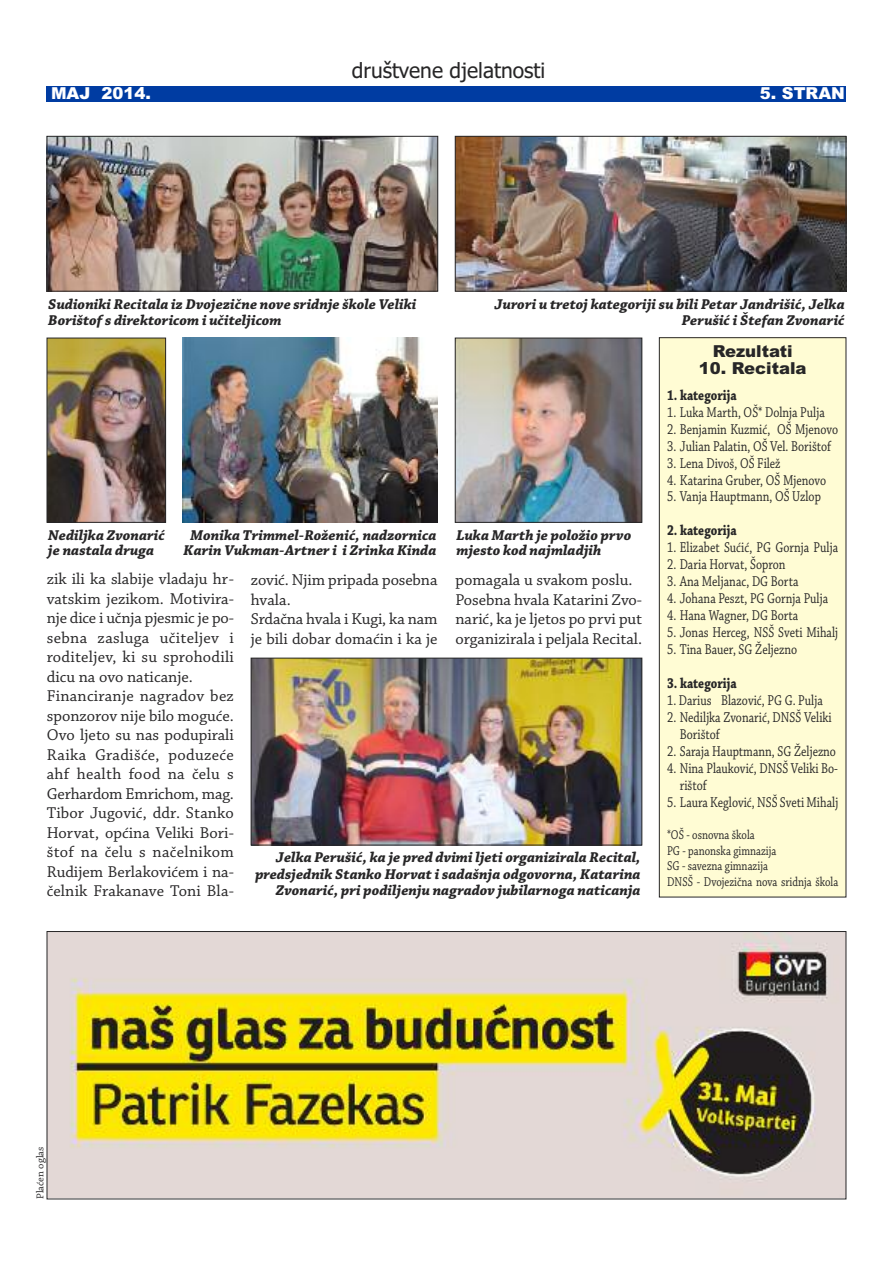
<style>
.page{position:relative;width:893px;height:1263px;background:#fff}
.page>*{position:absolute;margin:0;border:0;box-sizing:border-box;transform-origin:0 0}
.t1{font:21px "Tahoma";color:#272627}
.t2{font:16.5px/19.5px "Chaparral Pro";color:#272627}
.t3{font:900 16.5px "Arial";color:#272627}
.t4{font:900 16.5px "Arial";color:#fff}
.t5{font:15px/17px "Chaparral Pro";color:#272627;scale:.8 1}
.t6{font:italic 700 15px/16.5px "Chaparral Pro";color:#272627}
.t7{font:700 15px "Chaparral Pro";letter-spacing:.005em;color:#272627;scale:.8 1}
.t8{font:13.5px/15.5px "Chaparral Pro";color:#272627;scale:.8 1}
.t9{font:10.5px "Chaparral Pro";letter-spacing:.005em;color:#272627}
</style>
<div class="page">
<div style="left:47px;top:86px;width:799px;height:15px;background:#003ca2"></div>
<img style="left:49px;top:138px;width:387px;height:151px">
<div style="left:47px;top:136px;width:391px;height:155px;border:1px solid #272627"></div>
<img style="left:49px;top:933px;width:795px;height:264px">
<img style="left:49px;top:340px;width:115px;height:181px">
<div style="left:47px;top:338px;width:119px;height:185px;border:1px solid #272627"></div>
<img style="left:457px;top:138px;width:387px;height:151px">
<div style="left:455px;top:136px;width:391px;height:155px;border:1px solid #272627"></div>
<div style="left:659px;top:338px;width:187px;height:559px;background:#fffcd4"></div>
<div style="left:659px;top:337px;width:187px;height:560px;border:1px solid #272627"></div>
<img style="left:183px;top:338px;width:255px;height:185px">
<img style="left:457px;top:340px;width:183px;height:181px">
<div style="left:455px;top:338px;width:187px;height:185px;border:1px solid #272627"></div>
<img style="left:253px;top:660px;width:387px;height:183px">
<div style="left:251px;top:658px;width:391px;height:187px;border:1px solid #272627"></div>
<p class="t1" style="left:352px;top:59px;width:195px">društvene djelatnosti</p>
<p class="t4" style="left:51px;top:84px;width:101px">MAJ 2014.</p>
<p class="t4" style="left:760px;top:84px;width:87px">5. STRAN</p>
<p class="t6" style="left:48px;top:297px;width:370px">Sudioniki Recitala iz Dvojezične nove sridnje škole Veliki<br>Borištof s direktoricom i učiteljicom</p>
<p class="t6" style="left:495px;top:297px;width:352px;text-align:right">Jurori u tretoj kategoriji su bili Petar Jandrišić, Jelka<br>Perušić i Štefan Zvonarić</p>
<p class="t3" style="left:713px;top:342px;width:81px">Rezultati</p>
<p class="t3" style="left:699px;top:359px;width:109px">10. Recitala</p>
<p class="t7" style="left:667px;top:389px;width:89px">1. kategorija</p>
<p class="t5" style="left:667px;top:405px;width:199px">1. Luka Marth, OŠ* Dolnja Pulja</p>
<p class="t5" style="left:667px;top:422px;width:215px">2. Benjamin Kuzmić, OŠ Mjenovo</p>
<p class="t5" style="left:667px;top:439px;width:207px">3. Julian Palatin, OŠ Vel. Borištof</p>
<p class="t5" style="left:667px;top:456px;width:143px">3. Lena Divoš, OŠ Filež</p>
<p class="t5" style="left:667px;top:472px;width:200px">4. Katarina Gruber, OŠ Mjenovo</p>
<p class="t5" style="left:667px;top:489px;width:194px">5. Vanja Hauptmann, OŠ Uzlop</p>
<p class="t7" style="left:667px;top:525px;width:89px">2. kategorija</p>
<p class="t5" style="left:667px;top:540px;width:215px">1. Elizabet Sućić, PG Gornja Pulja</p>
<p class="t5" style="left:667px;top:557px;width:149px">2. Daria Horvat, Šopron</p>
<p class="t5" style="left:667px;top:574px;width:166px">3. Ana Meljanac, DG Borta</p>
<p class="t5" style="left:667px;top:591px;width:203px">4. Johana Peszt, PG Gornja Pulja</p>
<p class="t5" style="left:667px;top:608px;width:166px">4. Hana Wagner, DG Borta</p>
<p class="t5" style="left:667px;top:625px;width:215px">5. Jonas Herceg, NSŠ Sveti Mihalj</p>
<p class="t5" style="left:667px;top:642px;width:164px">5. Tina Bauer, SG Željezno</p>
<p class="t7" style="left:667px;top:678px;width:89px">3. kategorija</p>
<p class="t5" style="left:667px;top:693px;width:196px">1. Darius Blazović, PG G. Pulja</p>
<p class="t5" style="left:680px;top:710px;width:191px;text-indent:-13px">2. Nediljka Zvonarić, DNSŠ Veliki<br>Borištof</p>
<p class="t5" style="left:667px;top:744px;width:213px">2. Saraja Hauptmann, SG Željezno</p>
<p class="t5" style="left:680px;top:761px;width:199px;text-indent:-13px">4. Nina Plauković, DNSŠ Veliki Bo&shy;rištof</p>
<p class="t5" style="left:667px;top:795px;width:215px">5. Laura Keglović, NSŠ Sveti Mihalj</p>
<p class="t8" style="left:667px;top:828px;width:215px">*OŠ - osnovna škola<br>PG - panonska gimnazija<br>SG - savezna gimnazija<br>DNSŠ - Dvojezična nova sridnja škola</p>
<p class="t6" style="left:184px;top:529px;width:254px;line-height:15px;text-align:center">Monika Trimmel-Roženić, nadzornica<br>Karin Vukman-Artner i i Zrinka Kinda</p>
<p class="t6" style="left:456px;top:529px;width:176px;line-height:15px">Luka Marth je položio prvo mjesto kod najmladjih</p>
<p class="t6" style="left:48px;top:529px;width:118px;line-height:15px">Nediljka Zvonarić je nastala druga</p>
<p class="t2" style="left:47px;top:571px;width:189px">zik ili ka slabije vladaju hr&shy;vatskim jezikom. Motivira&shy;nje dice i učnja pjesmic je po&shy;sebna zasluga učiteljev i roditeljev, ki su sprohodili dicu na ovo naticanje.<br>Financiranje nagradov bez sponzorov nije bilo moguće.<br>Ovo ljeto su nas podupirali<br>Raika Gradišće, poduzeće ahf health food na čelu s<br>Gerhardom Emrichom, mag.<br>Tibor Jugović, ddr. Stanko<br>Horvat, općina Veliki Bori&shy;štof na čelu s načelnikom<br>Rudijem Berlakovićem i na&shy;čelnik Frakanave Toni Bla-</p>
<p class="t2" style="left:251px;top:572px;width:188px">zović. Njim pripada posebna hvala.<br>Srdačna hvala i Kugi, ka nam je bili dobar domaćin i ka je</p>
<p class="t2" style="left:455px;top:572px;width:188px">pomagala u svakom poslu.<br>Posebna hvala Katarini Zvo&shy;narić, ka je ljetos po prvi put organizirala i peljala Recital.</p>
<p class="t6" style="left:255px;top:851px;width:387px;text-align:right">Jelka Perušić, ka je pred dvimi ljeti organizirala Recital, predsjednik Stanko Horvat i sadašnja odgovorna, Katarina<br>Zvonarić, pri podiljenju nagradov jubilarnoga naticanja</p>
<p class="t9" style="left:36px;top:1199px;width:54px;rotate:-90deg">Plaćen oglas</p>
</div>
